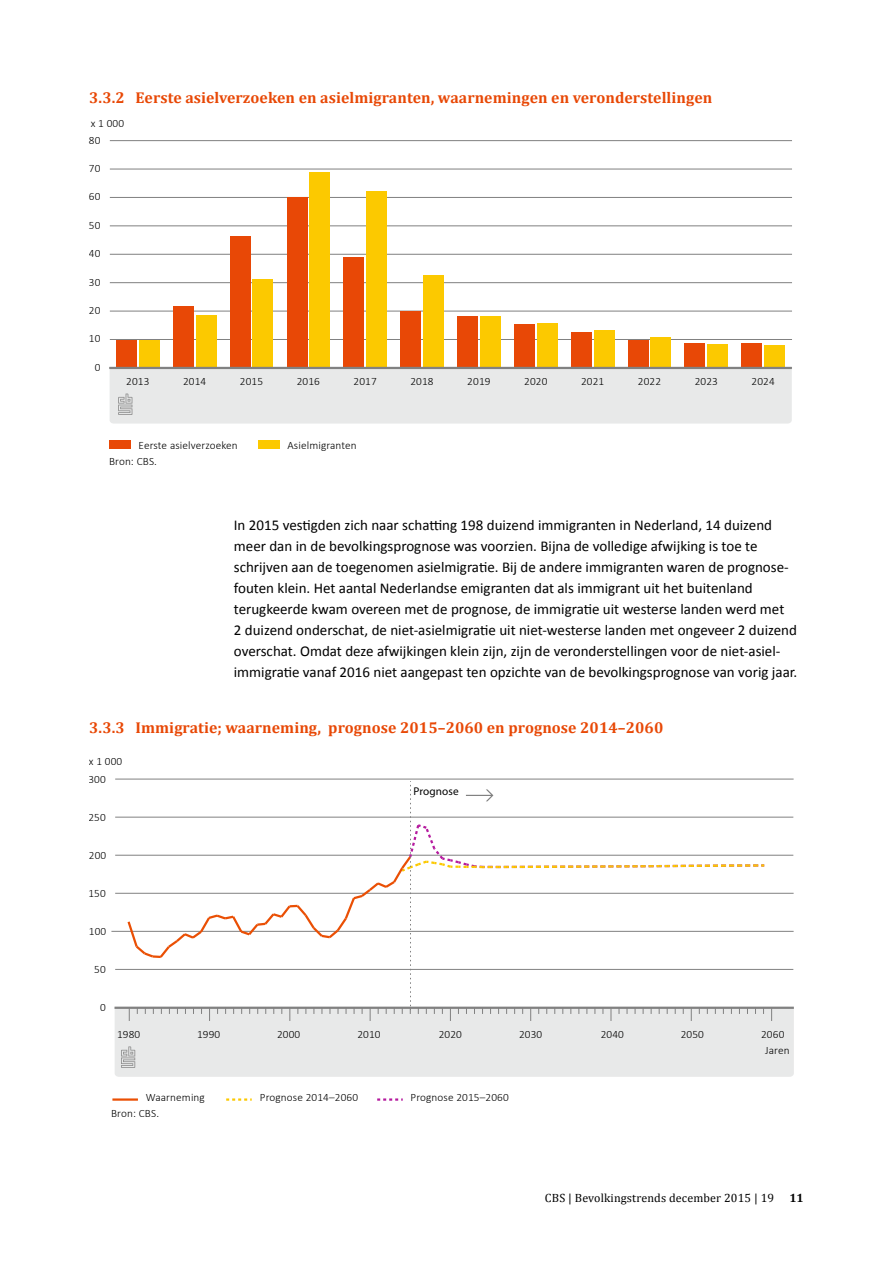
<style>
.page{position:relative;width:893px;height:1263px;background:#fff}
.page>*{position:absolute;margin:0;border:0;box-sizing:border-box;transform-origin:0 0}
.t1{font:700 15.75px "Cambria";letter-spacing:.005em;color:#e84806}
._004_brood{font:15px/21px "Calibri";color:#000}
.t2{font:12px "Cambria";letter-spacing:.01em;color:#000}
.t3{font:700 12px "Cambria";color:#000}
.t4{font:300 11.25px "Calibri";letter-spacing:.01em;color:#000}
.t5{font:11.25px "Myriad Pro";letter-spacing:.01em;color:#000}
</style>
<div class="page">
<div style="left:110px;top:369px;width:682px;height:55px;background:#e8e9e9"></div>
<hr style="left:110px;top:339px;width:682px;height:1px;background:#818181">
<hr style="left:110px;top:311px;width:682px;height:1px;background:#818181">
<hr style="left:110px;top:282px;width:682px;height:1px;background:#818181">
<hr style="left:110px;top:254px;width:682px;height:1px;background:#818181">
<hr style="left:110px;top:226px;width:682px;height:1px;background:#818181">
<hr style="left:110px;top:197px;width:682px;height:1px;background:#818181">
<hr style="left:110px;top:169px;width:682px;height:1px;background:#818181">
<hr style="left:110px;top:140px;width:682px;height:1px;background:#818181">
<div style="left:139px;top:341px;width:20px;height:27px;background:#fcc900"></div>
<div style="left:196px;top:315px;width:20px;height:53px;background:#fcc900"></div>
<div style="left:253px;top:280px;width:20px;height:88px;background:#fcc900"></div>
<div style="left:310px;top:172px;width:20px;height:196px;background:#fcc900"></div>
<div style="left:366px;top:192px;width:21px;height:176px;background:#fcc900"></div>
<div style="left:423px;top:275px;width:21px;height:93px;background:#fcc900"></div>
<div style="left:480px;top:316px;width:20px;height:52px;background:#fcc900"></div>
<div style="left:537px;top:323px;width:20px;height:45px;background:#fcc900"></div>
<div style="left:594px;top:330px;width:20px;height:38px;background:#fcc900"></div>
<div style="left:651px;top:338px;width:20px;height:30px;background:#fcc900"></div>
<div style="left:707px;top:344px;width:21px;height:24px;background:#fcc900"></div>
<div style="left:764px;top:346px;width:21px;height:22px;background:#fcc900"></div>
<div style="left:116px;top:340px;width:21px;height:28px;background:#e84806"></div>
<div style="left:173px;top:306px;width:21px;height:62px;background:#e84806"></div>
<div style="left:230px;top:236px;width:20px;height:132px;background:#e84806"></div>
<div style="left:287px;top:197px;width:20px;height:171px;background:#e84806"></div>
<div style="left:344px;top:258px;width:20px;height:110px;background:#e84806"></div>
<div style="left:400px;top:311px;width:21px;height:57px;background:#e84806"></div>
<div style="left:457px;top:316px;width:21px;height:52px;background:#e84806"></div>
<div style="left:514px;top:324px;width:21px;height:44px;background:#e84806"></div>
<div style="left:571px;top:332px;width:20px;height:36px;background:#e84806"></div>
<div style="left:628px;top:340px;width:20px;height:28px;background:#e84806"></div>
<div style="left:685px;top:343px;width:20px;height:25px;background:#e84806"></div>
<div style="left:742px;top:343px;width:20px;height:25px;background:#e84806"></div>
<div style="left:110px;top:440px;width:21px;height:9px;background:#e84806"></div>
<div style="left:258px;top:440px;width:22px;height:9px;background:#fcc900"></div>
<hr style="left:109px;top:367px;width:683px;height:2px;background:#818181">
<div style="left:115px;top:1009px;width:679px;height:68px;background:#e8e9e9"></div>
<svg style="left:121px;top:1046px;width:14px;height:22px"></svg>
<svg style="left:377px;top:1098px;width:26px;height:3px"></svg>
<svg style="left:226px;top:1098px;width:26px;height:3px"></svg>
<hr style="left:112px;top:1098px;width:26px;height:3px;background:#ea4f04">
<hr style="left:115px;top:969px;width:678px;height:1px;background:#818181">
<hr style="left:111px;top:931px;width:683px;height:1px;background:#818181">
<hr style="left:115px;top:893px;width:679px;height:1px;background:#818181">
<hr style="left:115px;top:855px;width:678px;height:1px;background:#818181">
<hr style="left:115px;top:817px;width:678px;height:1px;background:#818181">
<hr style="left:115px;top:779px;width:679px;height:1px;background:#818181">
<hr style="left:115px;top:1007px;width:679px;height:2px;background:#818181">
<svg style="left:771px;top:1009px;width:1px;height:12px"></svg>
<svg style="left:126px;top:781px;width:638px;height:240px"></svg>
<p class="t1" style="left:89px;top:86px;width:625px">3.3.2 Eerste asielverzoeken en asielmigranten, waarnemingen en veronderstellingen</p>
<p class="t4" style="left:91px;top:116px;width:35px">x 1 000</p>
<p class="t4" style="left:89px;top:133px;width:13px">80</p>
<p class="t4" style="left:89px;top:161px;width:13px">70</p>
<p class="t4" style="left:89px;top:190px;width:13px">60</p>
<p class="t4" style="left:89px;top:218px;width:13px">50</p>
<p class="t4" style="left:89px;top:246px;width:13px">40</p>
<p class="t4" style="left:89px;top:275px;width:13px">30</p>
<p class="t4" style="left:89px;top:303px;width:13px">20</p>
<p class="t4" style="left:89px;top:332px;width:13px">10</p>
<p class="t4" style="left:95px;top:360px;width:7px">0</p>
<p class="t4" style="left:126px;top:374px;width:25px">2013</p>
<p class="t4" style="left:183px;top:374px;width:25px">2014</p>
<p class="t4" style="left:240px;top:374px;width:25px">2015</p>
<p class="t4" style="left:297px;top:374px;width:25px">2016</p>
<p class="t4" style="left:354px;top:374px;width:25px">2017</p>
<p class="t4" style="left:410px;top:374px;width:25px">2018</p>
<p class="t4" style="left:467px;top:374px;width:25px">2019</p>
<p class="t4" style="left:524px;top:374px;width:25px">2020</p>
<p class="t4" style="left:581px;top:374px;width:25px">2021</p>
<p class="t4" style="left:638px;top:374px;width:25px">2022</p>
<p class="t4" style="left:695px;top:374px;width:25px">2023</p>
<p class="t4" style="left:752px;top:374px;width:25px">2024</p>
<p class="t4" style="left:139px;top:438px;width:101px">Eerste asielverzoeken</p>
<p class="t4" style="left:287px;top:438px;width:71px">Asielmigranten</p>
<p class="t4" style="left:109px;top:454px;width:50px">Bron: CBS.</p>
<p class="_004_brood" style="left:234px;top:515px;width:565px">In 2015 vestigden zich naar schatting 198 duizend immigranten in Nederland, 14 duizend meer dan in de bevolkingsprognose was voorzien. Bijna de volledige afwijking is toe te schrijven aan de toegenomen asielmigratie. Bij de andere immigranten waren de prognose&shy;fouten klein. Het aantal Nederlandse emigranten dat als immigrant uit het buitenland terugkeerde kwam overeen met de prognose, de immigratie uit westerse landen werd met<br>2 duizend onderschat, de niet-asielmigratie uit niet-westerse landen met ongeveer 2 duizend overschat. Omdat deze afwijkingen klein zijn, zijn de veronderstellingen voor de niet-asiel&shy;immigratie vanaf 2016 niet aangepast ten opzichte van de bevolkingsprognose van vorig jaar.</p>
<p class="t1" style="left:89px;top:716px;width:576px">3.3.3 Immigratie; waarneming, prognose 2015–2060 en prognose 2014–2060</p>
<p class="t4" style="left:89px;top:754px;width:35px">x 1 000</p>
<p class="t4" style="left:88px;top:772px;width:19px">300</p>
<p class="t4" style="left:88px;top:810px;width:19px">250</p>
<p class="t4" style="left:89px;top:848px;width:19px">200</p>
<p class="t4" style="left:88px;top:886px;width:19px">150</p>
<p class="t4" style="left:89px;top:924px;width:19px">100</p>
<p class="t4" style="left:94px;top:962px;width:13px">50</p>
<p class="t4" style="left:100px;top:1000px;width:7px">0</p>
<p class="t5" style="left:414px;top:785px;width:47px">Prognose</p>
<p class="t4" style="left:117px;top:1027px;width:25px">1980</p>
<p class="t4" style="left:197px;top:1027px;width:25px">1990</p>
<p class="t4" style="left:277px;top:1027px;width:25px">2000</p>
<p class="t4" style="left:357px;top:1027px;width:25px">2010</p>
<p class="t4" style="left:439px;top:1027px;width:25px">2020</p>
<p class="t4" style="left:519px;top:1027px;width:25px">2030</p>
<p class="t4" style="left:601px;top:1027px;width:25px">2040</p>
<p class="t4" style="left:681px;top:1027px;width:25px">2050</p>
<p class="t4" style="left:761px;top:1027px;width:25px">2060</p>
<p class="t4" style="left:765px;top:1044px;width:26px">Jaren</p>
<p class="t4" style="left:146px;top:1090px;width:61px">Waarneming</p>
<p class="t4" style="left:260px;top:1090px;width:100px">Prognose 2014–2060</p>
<p class="t4" style="left:410px;top:1090px;width:100px">Prognose 2015–2060</p>
<p class="t4" style="left:111px;top:1106px;width:50px">Bron: CBS.</p>
<p class="t2" style="left:545px;top:1191px;width:231px">CBS | Bevolkingstrends december 2015 | 19</p>
<p class="t3" style="left:789px;top:1190px;width:16px">11</p>
</div>
